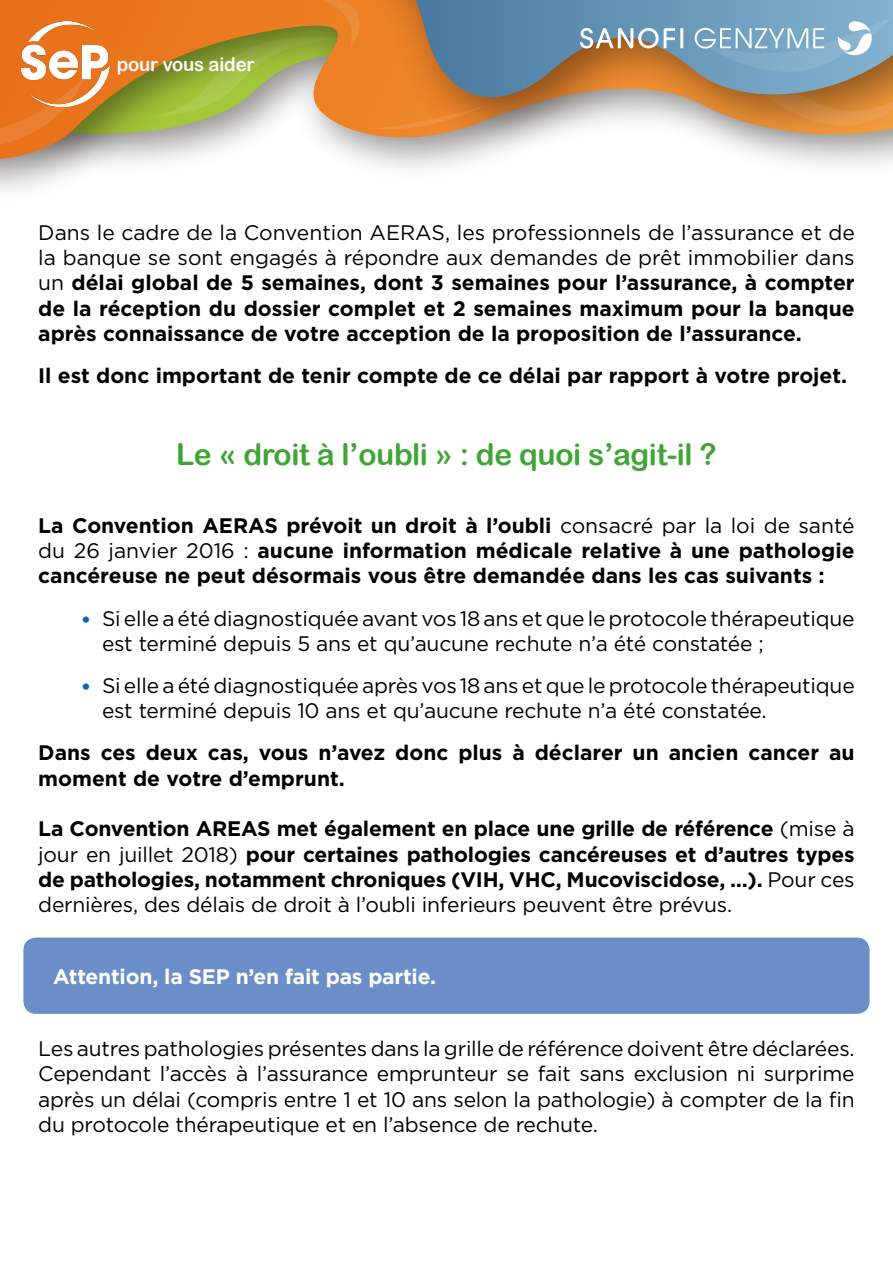
<style>
.page{position:relative;width:893px;height:1263px;background:#fff}
.page>*{position:absolute;margin:0;border:0;box-sizing:border-box;transform-origin:0 0}
.t1{font:30px "Arial Rounded MT Bold";letter-spacing:-.01em;color:#3fa535}
.t2{font:700 21px/25.2px "Gotham";color:#000;text-align:justify}
.t3{font:21px/25.2px "Gotham";letter-spacing:-.01em;color:#000}
.t4{font:700 21px "Gotham";letter-spacing:-.01em;color:#fff}
.t5{font:19.2px "Arial Rounded MT Bold";letter-spacing:-.01em;color:#fff}
.s1{font-weight:400}
.s2{font-weight:700;color:#0666b0}
</style>
<div class="page">
<svg style="left:0;top:0;width:288px;height:160px;background:#d0a56e"></svg>
<svg style="left:0;top:75px;width:86px;height:72px;background:#dd7729"></svg>
<svg style="left:153px;top:0;width:148px;height:117px;background:#b99d41"></svg>
<img style="left:301px;top:0;width:592px;height:166px">
<svg style="left:405px;top:0;width:488px;height:113px;background:#8b8882"></svg>
<svg style="left:580px;top:28px;width:103px;height:21px"></svg>
<svg style="left:695px;top:15px;width:198px;height:111px;background:#9e9e95"></svg>
<img style="left:21px;top:21px;width:90px;height:85px">
<div style="left:23px;top:937px;width:847px;height:77px;background:#6b8ec9;border-radius:13px"></div>
<p class="t5" style="left:117px;top:53px;width:139px">pour vous aider</p>
<p class="t2" style="left:38px;top:220px;width:818px"><span class="s1">Dans le cadre de la Convention AERAS, les professionnels de l’assurance et de la banque se sont engagés à répondre aux demandes de prêt immobilier dans un</span> délai global de 5 semaines, dont 3 semaines pour l’assurance, à compter de la réception du dossier complet et 2 semaines maximum pour la banque après connaissance de votre acception de la proposition de l’assurance.</p>
<p class="t2" style="left:38px;top:363px;width:810px">Il est donc important de tenir compte de ce délai par rapport à votre projet.</p>
<h1 class="t1" style="left:176px;top:437px;width:542px">Le « droit à l’oubli » : de quoi s’agit-il ?</h1>
<p class="t2" style="left:38px;top:513px;width:818px">La Convention AERAS prévoit un droit à l’oubli <span class="s1">consacré par la loi de santé du 26 janvier 2016 :</span> aucune information médicale relative à une pathologie cancéreuse ne peut désormais vous être demandée dans les cas suivants :</p>
<p class="t3" style="left:102px;top:605px;width:754px;text-indent:-21px"><span class="s2">•</span> Si elle a été diagnostiquée avant vos 18 ans et que le protocole thérapeutique est terminé depuis 5 ans et qu’aucune rechute n’a été constatée ;</p>
<p class="t3" style="left:102px;top:672px;width:754px;text-indent:-21px"><span class="s2">•</span> Si elle a été diagnostiquée après vos 18 ans et que le protocole thérapeutique est terminé depuis 10 ans et qu’aucune rechute n’a été constatée.</p>
<p class="t2" style="left:38px;top:740px;width:818px">Dans ces deux cas, vous n’avez donc plus à déclarer un ancien cancer au moment de votre d’emprunt.</p>
<p class="t2" style="left:38px;top:816px;width:818px">La Convention AREAS met également en place une grille de référence <span class="s1">(mise à jour en juillet 2018)</span> pour certaines pathologies cancéreuses et d’autres types de pathologies, notamment chroniques (VIH, VHC, Mucoviscidose, …). <span class="s1">Pour ces dernières, des délais de droit à l’oubli inferieurs peuvent être prévus.</span></p>
<p class="t4" style="left:53px;top:963px;width:385px">Attention, la SEP n’en fait pas partie.</p>
<p class="t3" style="left:38px;top:1036px;width:818px;text-align:justify">Les autres pathologies présentes dans la grille de référence doivent être déclarées.<br>Cependant l’accès à l’assurance emprunteur se fait sans exclusion ni surprime après un délai (compris entre 1 et 10 ans selon la pathologie) à compter de la fin du protocole thérapeutique et en l’absence de rechute.</p>
</div>
